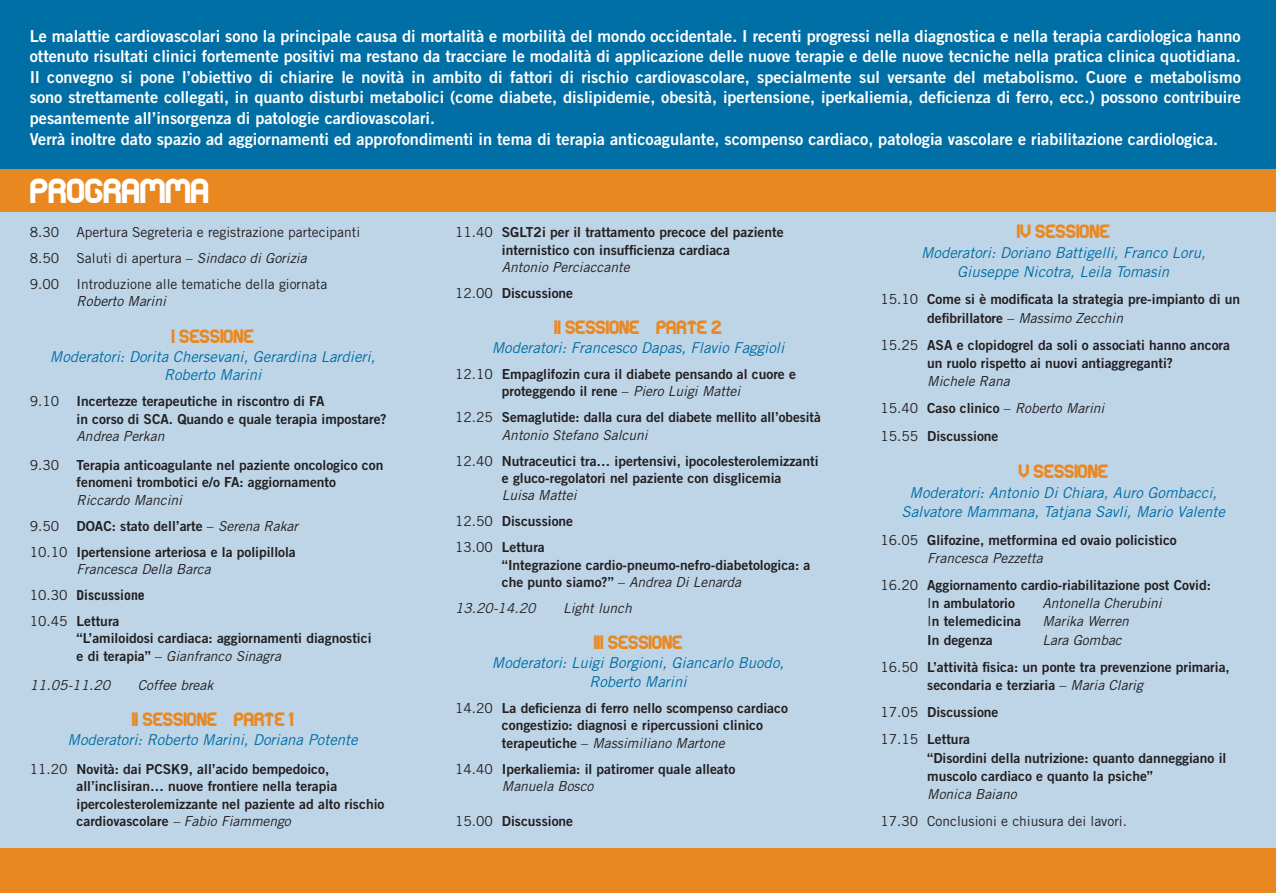
<style>
.page{position:relative;width:1276px;height:893px;background:#bed5e8}
.page>*{position:absolute;margin:0;border:0;box-sizing:border-box;transform-origin:0 0}
.Normale{font:27px "basic";letter-spacing:-.005em;color:#fff}
.Normale-2{font:16.5px/20.5px "Trade Gothic LT Std Bd 2";color:#fff}
.Normale-3{font:italic 15px/18.9px "Trade Gothic LT Std";color:#006fa5;text-align:center}
.Normale-4{font:15px "basic";letter-spacing:-.005em;color:#e98821}
.Normale-5{font:13.8px/17.4px "Trade Gothic LT Std Bd 2";color:#231f20}
.Normale-6{font:italic 13.8px "Trade Gothic LT Std";color:#231f20}
.Normale-7{font:13.8px "Trade Gothic LT Std";color:#231f20}
.Normale-8{font:700 13.8px "Trade Gothic LT Std";color:#231f20}
.s1{font-style:italic}
.s2{font-family:"Trade Gothic LT Std"}
.s3{font-family:"Trade Gothic LT Std";font-style:italic}
.s4{font-weight:400}
.s5{font-family:"Trade Gothic LT Std Bd 2";font-style:normal}
.s6{font-style:normal}
</style>
<div class="page">
<div style="left:0;top:0;width:1276px;height:189px;background:#006fa5"></div>
<div style="left:0;top:169px;width:1276px;height:43px;background:#e98821"></div>
<div style="left:0;top:848px;width:1276px;height:45px;background:#e98821"></div>
<p class="Normale-2" style="left:30px;top:25px;width:1212px">Le malattie cardiovascolari sono la principale causa di mortalità e morbilità del mondo occidentale. I recenti progressi nella diagnostica e nella terapia cardiologica hanno ottenuto risultati clinici fortemente positivi ma restano da tracciare le modalità di applicazione delle nuove terapie e delle nuove tecniche nella pratica clinica quotidiana.</p>
<p class="Normale-2" style="left:30px;top:66px;width:1212px;text-align:justify">Il convegno si pone l’obiettivo di chiarire le novità in ambito di fattori di rischio cardiovascolare, specialmente sul versante del metabolismo. Cuore e metabolismo sono strettamente collegati, in quanto disturbi metabolici (come diabete, dislipidemie, obesità, ipertensione, iperkaliemia, deficienza di ferro, ecc.) possono contribuire pesantemente all’insorgenza di patologie cardiovascolari.</p>
<p class="Normale-2" style="left:30px;top:128px;width:1190px">Verrà inoltre dato spazio ad aggiornamenti ed approfondimenti in tema di terapia anticoagulante, scompenso cardiaco, patologia vascolare e riabilitazione cardiologica.</p>
<p class="Normale" style="left:30px;top:172px;width:181px">PROGRAMMA</p>
<p class="Normale-7" style="left:30px;top:224px;width:31px">8.30</p>
<p class="Normale-7" style="left:77px;top:224px;width:285px">Apertura Segreteria e registrazione partecipanti</p>
<p class="Normale-7" style="left:30px;top:250px;width:31px">8.50</p>
<p class="Normale-7" style="left:77px;top:250px;width:231px">Saluti di apertura – <span class="s1">Sindaco di Gorizia</span></p>
<p class="Normale-7" style="left:30px;top:276px;width:31px">9.00</p>
<p class="Normale-7" style="left:77px;top:276px;width:252px">Introduzione alle tematiche della giornata</p>
<p class="Normale-6" style="left:77px;top:293px;width:91px">Roberto Marini</p>
<p class="Normale-4" style="left:172px;top:326px;width:83px">I SESSIONE</p>
<p class="Normale-3" style="left:50px;top:347px;width:327px">Moderatori: Dorita Chersevani, Gerardina Lardieri,<br>Roberto Marini</p>
<p class="Normale-7" style="left:30px;top:393px;width:31px">9.10</p>
<p class="Normale-5" style="left:77px;top:392px;width:249px">Incertezze terapeutiche in riscontro di FA</p>
<p class="Normale-5" style="left:77px;top:410px;width:312px">in corso di SCA. Quando e quale terapia impostare?</p>
<p class="Normale-6" style="left:77px;top:428px;width:89px">Andrea Perkan</p>
<p class="Normale-7" style="left:30px;top:457px;width:31px">9.30</p>
<p class="Normale-5" style="left:77px;top:456px;width:308px">Terapia anticoagulante nel paziente oncologico con fenomeni trombotici e/o FA: aggiornamento</p>
<p class="Normale-6" style="left:77px;top:492px;width:107px">Riccardo Mancini</p>
<p class="Normale-7" style="left:30px;top:517px;width:31px">9.50</p>
<p class="Normale-5" style="left:77px;top:517px;width:223px">DOAC: stato dell’arte <span class="s2">–</span> <span class="s3">Serena Rakar</span></p>
<p class="Normale-5" style="left:30px;top:543px;width:268px"><span class="s2">10.10</span> Ipertensione arteriosa e la polipillola</p>
<p class="Normale-6" style="left:77px;top:561px;width:136px">Francesca Della Barca</p>
<p class="Normale-8" style="left:30px;top:586px;width:116px"><span class="s4">10.30</span> Discussione</p>
<p class="Normale-5" style="left:30px;top:612px;width:91px"><span class="s2">10.45</span> Lettura</p>
<p class="Normale-5" style="left:77px;top:629px;width:296px">“L’amiloidosi cardiaca: aggiornamenti diagnostici</p>
<p class="Normale-6" style="left:77px;top:647px;width:206px"><span class="s5">e di terapia”</span> <span class="s6">–</span> Gianfranco Sinagra</p>
<p class="Normale-6" style="left:30px;top:676px;width:82px">11.05-11.20</p>
<p class="Normale-6" style="left:138px;top:676px;width:77px">Coffee break</p>
<p class="Normale-4" style="left:132px;top:709px;width:163px">II SESSIONE – PARTE 1</p>
<p class="Normale-3" style="left:68px;top:730px;width:291px">Moderatori: Roberto Marini, Doriana Potente</p>
<p class="Normale-5" style="left:77px;top:760px;width:262px;text-indent:-47px"><span class="s2">11.20</span> Novità: dai PCSK9, all’acido bempedoico, all’inclisiran… nuove frontiere nella terapia</p>
<p class="Normale-5" style="left:77px;top:795px;width:309px">ipercolesterolemizzante nel paziente ad alto rischio cardiovascolare <span class="s3">– Fabio Fiammengo</span></p>
<p class="Normale-5" style="left:455px;top:223px;width:330px;text-align:center"><span class="s2">11.40</span> SGLT2i per il trattamento precoce del paziente internistico con insufficienza cardiaca</p>
<p class="Normale-6" style="left:502px;top:259px;width:129px">Antonio Perciaccante</p>
<p class="Normale-5" style="left:455px;top:284px;width:120px"><span class="s2">12.00</span> Discussione</p>
<p class="Normale-4" style="left:554px;top:317px;width:169px">II SESSIONE – PARTE 2</p>
<p class="Normale-3" style="left:492px;top:339px;width:294px">Moderatori: Francesco Dapas, Flavio Faggioli</p>
<p class="Normale-5" style="left:502px;top:365px;width:296px;text-indent:-47px"><span class="s2">12.10</span> Empaglifozin cura il diabete pensando al cuore e proteggendo il rene <span class="s2">–</span> <span class="s3">Piero Luigi Mattei</span></p>
<p class="Normale-5" style="left:455px;top:408px;width:367px"><span class="s2">12.25</span> Semaglutide: dalla cura del diabete mellito all’obesità</p>
<p class="Normale-6" style="left:502px;top:426px;width:147px">Antonio Stefano Salcuni</p>
<p class="Normale-5" style="left:502px;top:452px;width:318px;text-indent:-47px"><span class="s2">12.40</span> Nutraceutici tra… ipertensivi, ipocolesterolemizzanti e gluco-regolatori nel paziente con disglicemia</p>
<p class="Normale-6" style="left:502px;top:487px;width:76px">Luisa Mattei</p>
<p class="Normale-5" style="left:455px;top:512px;width:120px"><span class="s2">12.50</span> Discussione</p>
<p class="Normale-5" style="left:455px;top:538px;width:91px"><span class="s2">13.00</span> Lettura</p>
<p class="Normale-5" style="left:502px;top:556px;width:310px">“Integrazione cardio-pneumo-nefro-diabetologica: a che punto siamo?” <span class="s2">–</span> <span class="s3">Andrea Di Lenarda</span></p>
<p class="Normale-6" style="left:455px;top:600px;width:82px">13.20-14.20</p>
<p class="Normale-6" style="left:563px;top:600px;width:70px">Light lunch</p>
<p class="Normale-4" style="left:594px;top:632px;width:90px">III SESSIONE</p>
<p class="Normale-3" style="left:492px;top:654px;width:294px">Moderatori: Luigi Borgioni, Giancarlo Buodo,</p>
<p class="Normale-3" style="left:589px;top:672px;width:99px">Roberto Marini</p>
<p class="Normale-5" style="left:502px;top:699px;width:287px;text-indent:-47px"><span class="s2">14.20</span> La deficienza di ferro nello scompenso cardiaco congestizio: diagnosi e ripercussioni clinico terapeutiche <span class="s2">–</span> <span class="s3">Massimiliano Martone</span></p>
<p class="Normale-5" style="left:455px;top:760px;width:282px"><span class="s2">14.40</span> Iperkaliemia: il patiromer quale alleato</p>
<p class="Normale-6" style="left:502px;top:778px;width:93px">Manuela Bosco</p>
<p class="Normale-5" style="left:455px;top:812px;width:120px"><span class="s2">15.00</span> Discussione</p>
<p class="Normale-4" style="left:1017px;top:221px;width:94px">IV SESSIONE</p>
<p class="Normale-3" style="left:921px;top:243px;width:286px">Moderatori: Doriano Battigelli, Franco Loru,</p>
<p class="Normale-3" style="left:957px;top:263px;width:213px">Giuseppe Nicotra, Leila Tomasin</p>
<p class="Normale-5" style="left:927px;top:290px;width:314px;line-height:18.1px;text-indent:-47px"><span class="s2">15.10</span> Come si è modificata la strategia pre-impianto di un defibrillatore <span class="s2">–</span> <span class="s3">Massimo Zecchin</span></p>
<p class="Normale-5" style="left:927px;top:336px;width:304px;line-height:18.1px;text-indent:-47px"><span class="s2">15.25</span> ASA e clopidogrel da soli o associati hanno ancora un ruolo rispetto ai nuovi antiaggreganti?</p>
<p class="Normale-6" style="left:927px;top:373px;width:84px">Michele Rana</p>
<p class="Normale-6" style="left:880px;top:400px;width:225px"><span class="s6">15.40</span> <span class="s5">Caso clinico</span> <span class="s6">–</span> Roberto Marini</p>
<p class="Normale-5" style="left:880px;top:427px;width:120px"><span class="s2">15.55</span> Discussione</p>
<p class="Normale-4" style="left:1018px;top:461px;width:91px">V SESSIONE</p>
<p class="Normale-3" style="left:909px;top:483px;width:309px">Moderatori: Antonio Di Chiara, Auro Gombacci,</p>
<p class="Normale-3" style="left:901px;top:503px;width:325px">Salvatore Mammana, Tatjana Savli, Mario Valente</p>
<p class="Normale-5" style="left:880px;top:531px;width:298px"><span class="s2">16.05</span> Glifozine, metformina ed ovaio policistico</p>
<p class="Normale-6" style="left:927px;top:550px;width:117px">Francesca Pezzetta</p>
<p class="Normale-5" style="left:880px;top:576px;width:332px"><span class="s2">16.20</span> Aggiornamento cardio-riabilitazione post Covid:</p>
<p class="Normale-5" style="left:927px;top:594px;width:89px"><span class="s2">I</span>n ambulatorio</p>
<p class="Normale-6" style="left:1042px;top:595px;width:121px">Antonella Cherubini</p>
<p class="Normale-5" style="left:927px;top:612px;width:95px"><span class="s2">I</span>n telemedicina</p>
<p class="Normale-6" style="left:1042px;top:613px;width:88px">Marika Werren</p>
<p class="Normale-5" style="left:927px;top:631px;width:67px">In degenza</p>
<p class="Normale-6" style="left:1042px;top:631px;width:81px">Lara Gombac</p>
<p class="Normale-5" style="left:927px;top:657px;width:304px;line-height:18.1px;text-indent:-47px"><span class="s2">16.50</span> L’attività fisica: un ponte tra prevenzione primaria, secondaria e terziaria <span class="s2">–</span> <span class="s3">Maria Clarig</span></p>
<p class="Normale-5" style="left:880px;top:703px;width:120px"><span class="s2">17.05</span> Discussione</p>
<p class="Normale-5" style="left:880px;top:730px;width:91px"><span class="s2">17.15</span> Lettura</p>
<p class="Normale-5" style="left:927px;top:748px;width:301px;line-height:18.1px">“Disordini della nutrizione: quanto danneggiano il muscolo cardiaco e quanto la psiche”</p>
<p class="Normale-6" style="left:927px;top:785px;width:91px">Monica Baiano</p>
<p class="Normale-7" style="left:880px;top:813px;width:248px">17.30 Conclusioni e chiusura dei lavori.</p>
</div>
